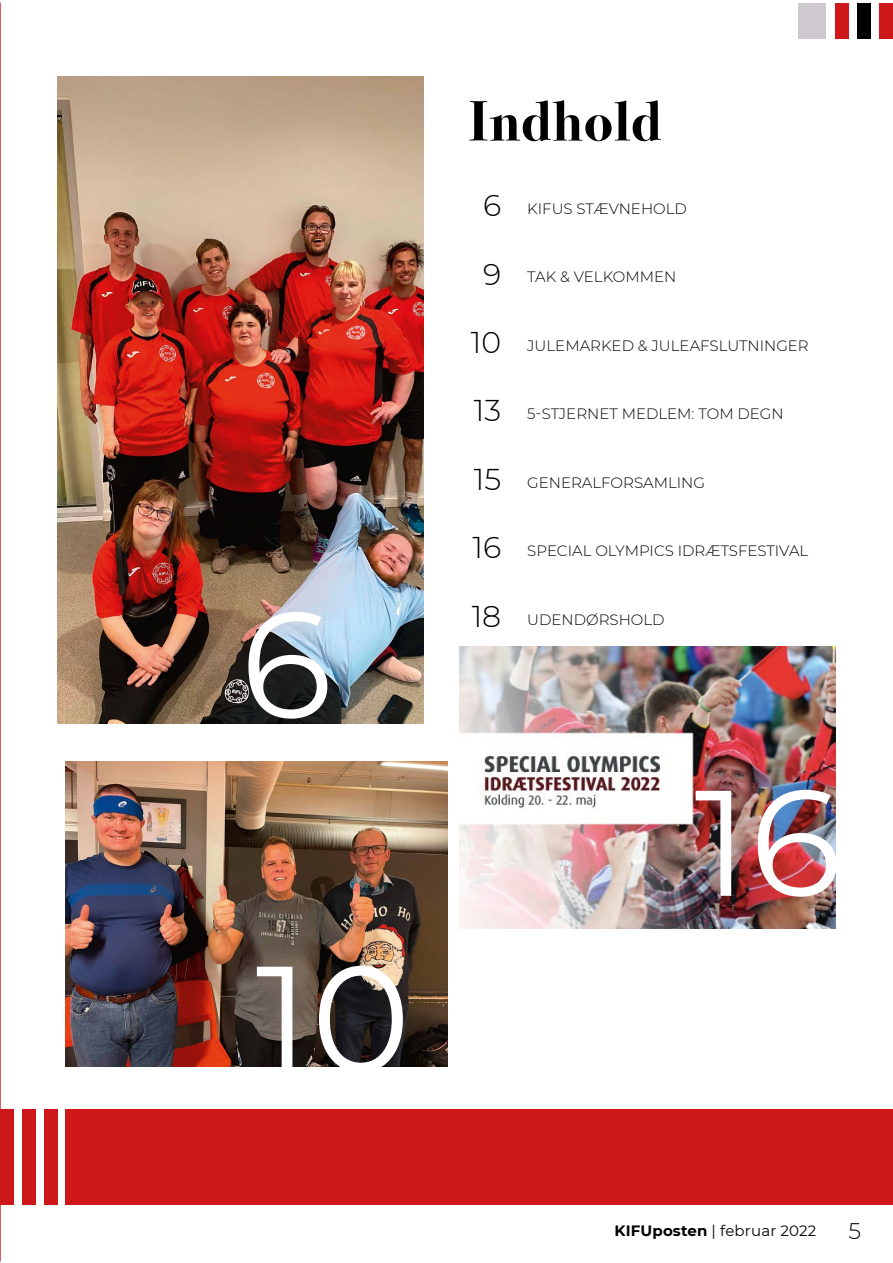
<style>
.page{position:relative;width:893px;height:1263px;background:#fff}
.page>*{position:absolute;margin:0;border:0;box-sizing:border-box;transform-origin:0 0}
.t1{font:150px "Montserrat";color:#fff}
.t2{font:700 57px "Bodoni Svty Two ITCTT";letter-spacing:.02em;color:#000}
.t3{font:300 22.5px "Montserrat";color:#000}
.t4{font:300 15px "Montserrat";color:#000}
.t5{font:15px "Montserrat";letter-spacing:.01em;color:#000}
.s1{font-size:30px}
.s2{font-weight:700}
</style>
<div class="page">
<hr style="left:0;top:3px;width:1px;height:1259px;background:#cec9ce">
<img style="left:58px;top:77px;width:365px;height:646px">
<img style="left:459px;top:646px;width:376px;height:282px">
<img style="left:66px;top:762px;width:382px;height:304px">
<div style="left:66px;top:1109px;width:827px;height:96px;background:#cd1719"></div>
<div style="left:44px;top:1109px;width:14px;height:96px;background:#cd1719"></div>
<div style="left:22px;top:1109px;width:14px;height:96px;background:#cd1719"></div>
<div style="left:0;top:1109px;width:13px;height:96px;background:#cd1719"></div>
<div style="left:879px;top:3px;width:14px;height:35px;background:#cd1719"></div>
<div style="left:857px;top:3px;width:14px;height:35px;background:#000"></div>
<div style="left:835px;top:3px;width:13px;height:35px;background:#cd1719"></div>
<div style="left:798px;top:3px;width:28px;height:35px;background:#cec9ce"></div>
<h1 class="t1" style="left:241px;top:561px;width:93px">6</h1>
<h1 class="t1" style="left:256px;top:915px;width:156px">10</h1>
<h2 class="t2" style="left:469px;top:74px;width:194px">Indhold</h2>
<p class="t4" style="left:483px;top:198px;width:205px"><span class="s1">6</span> KIFUS STÆVNEHOLD</p>
<p class="t4" style="left:483px;top:267px;width:195px"><span class="s1">9</span> TAK &amp; VELKOMMEN</p>
<p class="t4" style="left:471px;top:335px;width:339px"><span class="s1">10</span> JULEMARKED &amp; JULEAFSLUTNINGER</p>
<p class="t4" style="left:474px;top:404px;width:311px"><span class="s1">13</span> 5-STJERNET MEDLEM: TOM DEGN</p>
<p class="t4" style="left:474px;top:472px;width:233px"><span class="s1">15</span> GENERALFORSAMLING</p>
<p class="t4" style="left:473px;top:541px;width:337px"><span class="s1">16</span> SPECIAL OLYMPICS IDRÆTSFESTIVAL</p>
<p class="t4" style="left:472px;top:609px;width:194px"><span class="s1">18</span> UDENDØRSHOLD</p>
<h1 class="t1" style="left:694px;top:739px;width:149px">16</h1>
<p class="t5" style="left:614px;top:1220px;width:203px"><span class="s2">KIFUposten</span> | februar 2022</p>
<h3 class="t3" style="left:848px;top:1216px;width:14px">5</h3>
</div>
